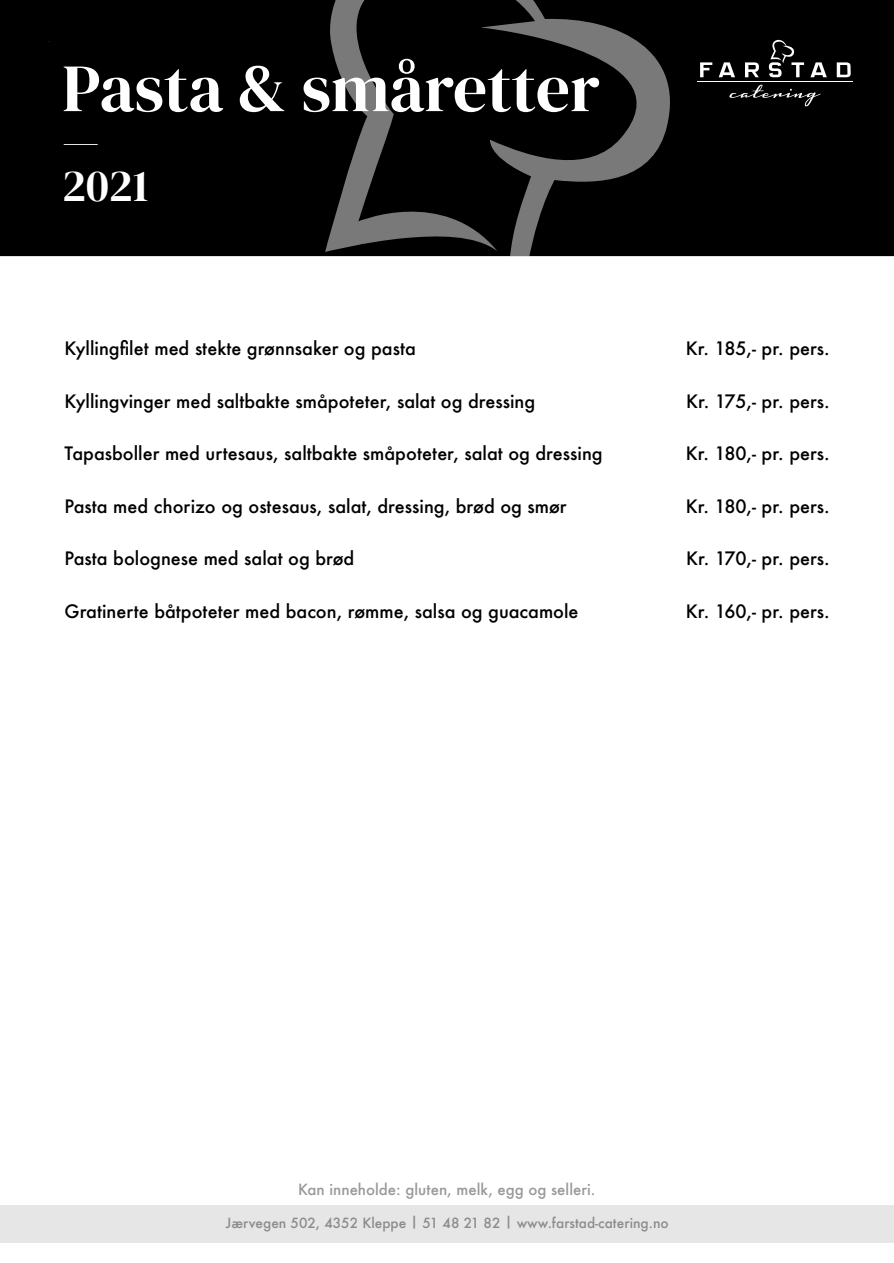
<style>
.page{position:relative;width:894px;height:1263px;background:#fff}
.page>*{position:absolute;margin:0;border:0;box-sizing:border-box;transform-origin:0 0}
.t1{font:67.5px "DM Serif Display";color:#fff}
.t2{font:45px/45px "DM Serif Display";color:#fff}
.t3{font:500 18px "Futura";color:#000}
.t4{font:500 15px "Futura";color:#999}
.t5{font:500 13.65px "Futura";color:#8c8c8c}
</style>
<div class="page">
<div style="left:0;top:0;width:893px;height:256px;background:#000"></div>
<svg style="left:324px;top:0;width:364px;height:256px;background:#1c1c1c"></svg>
<div style="left:0;top:1204px;width:893px;height:38px;background:#e6e6e6"></div>
<hr style="left:697px;top:81px;width:155px;height:1px;background:#fff">
<svg style="left:699px;top:62px;width:13px;height:15px"></svg>
<svg style="left:718px;top:62px;width:16px;height:15px"></svg>
<svg style="left:744px;top:62px;width:14px;height:15px"></svg>
<svg style="left:768px;top:39px;width:35px;height:38px"></svg>
<svg style="left:810px;top:62px;width:16px;height:15px"></svg>
<svg style="left:836px;top:62px;width:14px;height:15px"></svg>
<svg style="left:729px;top:85px;width:91px;height:21px;background:#1d1d1d"></svg>
<h1 class="t1" style="left:62px;top:41px;width:539px">Pasta &amp; småretter</h1>
<h2 class="t2" style="left:62px;top:118px;width:88px">—<br>2021</h2>
<p class="t3" style="left:64px;top:340px;width:353px">Kyllingfilet med stekte grønnsaker og pasta</p>
<p class="t3" style="left:685px;top:340px;width:145px">Kr. 185,- pr. pers.</p>
<p class="t3" style="left:64px;top:393px;width:472px">Kyllingvinger med saltbakte småpoteter, salat og dressing</p>
<p class="t3" style="left:685px;top:393px;width:145px">Kr. 175,- pr. pers.</p>
<p class="t3" style="left:64px;top:445px;width:539px">Tapasboller med urtesaus, saltbakte småpoteter, salat og dressing</p>
<p class="t3" style="left:685px;top:445px;width:145px">Kr. 180,- pr. pers.</p>
<p class="t3" style="left:64px;top:498px;width:503px">Pasta med chorizo og ostesaus, salat, dressing, brød og smør</p>
<p class="t3" style="left:685px;top:498px;width:145px">Kr. 180,- pr. pers.</p>
<p class="t3" style="left:64px;top:550px;width:291px">Pasta bolognese med salat og brød</p>
<p class="t3" style="left:685px;top:550px;width:145px">Kr. 170,- pr. pers.</p>
<p class="t3" style="left:64px;top:603px;width:515px">Gratinerte båtpoteter med bacon, rømme, salsa og guacamole</p>
<p class="t3" style="left:685px;top:603px;width:145px">Kr. 160,- pr. pers.</p>
<p class="t4" style="left:298px;top:1182px;width:299px">Kan inneholde: gluten, melk, egg og selleri.</p>
<p class="t5" style="left:226px;top:1216px;width:444px">Jærvegen 502, 4352 Kleppe | 51 48 21 82 | www.farstad-catering.no</p>
</div>
